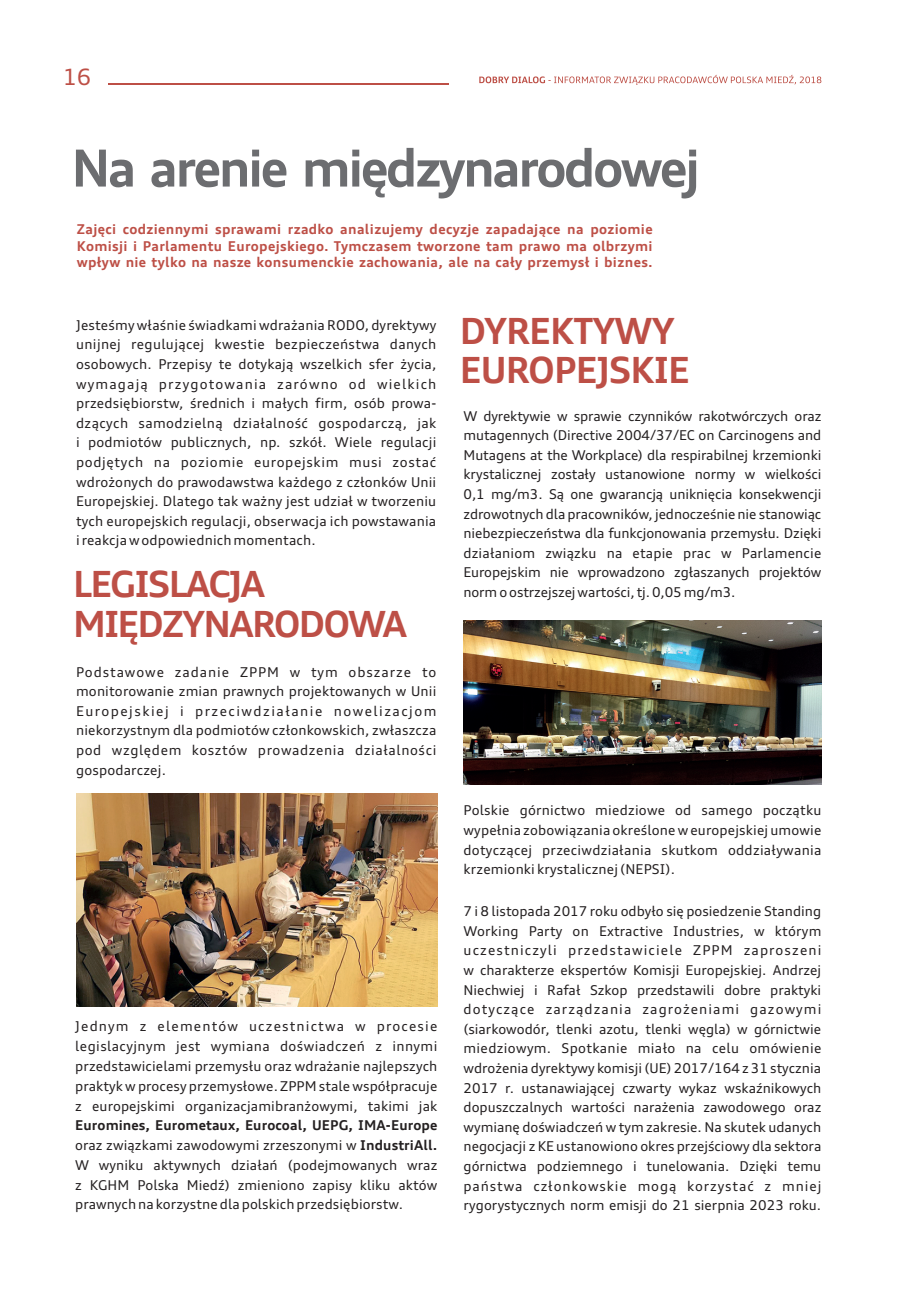
<style>
.page{position:relative;width:919px;height:1289px;background:#fff}
.page>*{position:absolute;margin:0;border:0;box-sizing:border-box;transform-origin:0 0}
.t1{font:700 51px "Audi Type";letter-spacing:-.05em;color:#6c6d70}
.t2{font:700 36px "Audi Type";letter-spacing:-.05em;color:#bd4f46}
.t3{font:700 36px/39.6px "Audi Type";letter-spacing:-.025em;color:#bd4f46}
.t4{font:22.5px "Audi Type";color:#bd4f46}
.t5{font:13.5px/19.6px "Audi Type";letter-spacing:.01em;color:#231f20;text-align:justify}
.t6{font:700 13.5px/16.5px "Audi Type";letter-spacing:.025em;color:#bd4f46;text-align:justify}
.s1{font-weight:700}
</style>
<div class="page">
<svg style="left:479px;top:75px;width:342px;height:10px"></svg>
<hr style="left:108px;top:83px;width:340px;height:2px;background:#bd4f46">
<img style="left:463px;top:621px;width:358px;height:163px">
<img style="left:76px;top:793px;width:361px;height:213px">
<h3 class="t4" style="left:63px;top:68px;width:30px">16</h3>
<h1 class="t1" style="left:71px;top:148px;width:630px">Na arenie miêdzynarodowej</h1>
<p class="t6" style="left:77px;top:222px;width:577px">Zajêci codziennymi sprawami rzadko analizujemy decyzje zapadaj¹ce na poziomie Komisji i Parlamentu Europejskiego. Tymczasem tworzone tam prawo ma olbrzymi wp³yw nie tylko na nasze konsumenckie zachowania, ale na ca³y przemys³ i biznes.</p>
<p class="t5" style="left:76px;top:316px;width:362px">Jesteœmy w³aœnie œwiadkami wdra¿ania RODO, dyrektywy unijnej reguluj¹cej kwestie bezpieczeñstwa danych osobowych. Przepisy te dotykaj¹ wszelkich sfer ¿ycia, wymagaj¹ przygotowania zarówno od wielkich przedsiêbiorstw, œrednich i ma³ych firm, osób prowa&shy;dz¹cych samodzieln¹ dzia³alnoœæ gospodarcz¹, jak i podmiotów publicznych, np. szkó³. Wiele regulacji podjêtych na poziomie europejskim musi zostaæ wdro¿onych do prawodawstwa ka¿dego z cz³onków Unii Europejskiej. Dlatego tak wa¿ny jest udzia³ w tworzeniu tych europejskich regulacji, obserwacja ich powstawania i reakcja w odpowiednich momentach.</p>
<h2 class="t2" style="left:73px;top:569px;width:194px">LEGISLACJA</h2>
<h2 class="t2" style="left:73px;top:609px;width:336px">MIÊDZYNARODOWA</h2>
<p class="t5" style="left:76px;top:663px;width:362px">Podstawowe zadanie ZPPM w tym obszarze to monitorowanie zmian prawnych projektowanych w Unii Europejskiej i przeciwdzia³anie nowelizacjom niekorzystnym dla podmiotów cz³onkowskich, zw³aszcza pod wzglêdem kosztów prowadzenia dzia³alnoœci gospodarczej.</p>
<p class="t5" style="left:75px;top:1018px;width:363px">Jednym z elementów uczestnictwa w procesie legislacyjnym jest wymiana doœwiadczeñ z innymi przedstawicielami przemys³u oraz wdra¿anie najlepszych praktyk w procesy przemys³owe. ZPPM stale wspó³pracuje z europejskimi organizacjamibranýowymi, takimi jak</p>
<p class="t5" style="left:75px;top:1116px;width:363px"><span class="s1">Euromines, Eurometaux, Eurocoal, UEPG, IMA-Europe </span>oraz zwi¹zkami zawodowymi zrzeszonymi w <span class="s1">IndustriAll.<br></span>W wyniku aktywnych dzia³añ (podejmowanych wraz z KGHM Polska MiedŸ) zmieniono zapisy kliku aktów prawnych na korzystne dla polskich przedsiêbiorstw.</p>
<h2 class="t3" style="left:460px;top:314px;width:232px">DYREKTYWY<br>EUROPEJSKIE</h2>
<p class="t5" style="left:463px;top:407px;width:359px">W dyrektywie w sprawie czynników rakotwórczych oraz mutagennych (Directive 2004/37/EC on Carcinogens and Mutagens at the Workplace) dla respirabilnej krzemionki krystalicznej zosta³y ustanowione normy w wielkoœci 0,1 mg/m3. S¹ one gwarancj¹ unikniêcia konsekwencji zdrowotnych dla pracowników, jednoczeœnie nie stanowi¹c niebezpieczeñstwa dla funkcjonowania przemys³u. Dziêki dzia³aniom zwi¹zku na etapie prac w Parlamencie Europejskim nie wprowadzono zg³aszanych projektów</p>
<p class="t5" style="left:463px;top:583px;width:273px">norm o ostrzejszej wartoœci, tj. 0,05 mg/m3.</p>
<p class="t5" style="left:463px;top:802px;width:359px">Polskie górnictwo miedziowe od samego pocz¹tku wype³nia zobowi¹zania okreœlone w europejskiej umowie dotycz¹cej przeciwdzia³ania skutkom oddzia³ywania krzemionki krystalicznej (NEPSI).</p>
<p class="t5" style="left:463px;top:902px;width:359px">7 i 8 listopada 2017 roku odby³o siê posiedzenie Standing Working Party on Extractive Industries, w którym uczestniczyli przedstawiciele ZPPM zaproszeni w charakterze ekspertów Komisji Europejskiej. Andrzej Niechwiej i Rafa³ Szkop przedstawili dobre praktyki dotycz¹ce zarz¹dzania zagro¿eniami gazowymi (siarkowodór, tlenki azotu, tlenki wêgla) w górnictwie miedziowym. Spotkanie mia³o na celu omówienie wdro¿enia dyrektywy komisji (UE) 2017/164 z 31 stycznia 2017 r. ustanawiaj¹cej czwarty wykaz wskaŸnikowych dopuszczalnych wartoœci nara¿enia zawodowego oraz wymianê doœwiadczeñ w tym zakresie. Na skutek udanych negocjacji z KE ustanowiono okres przejœciowy dla sektora górnictwa podziemnego i tunelowania. Dziêki temu pañstwa cz³onkowskie mog¹ korzystaæ z mniej rygorystycznych norm emisji do 21 sierpnia 2023 roku.</p>
</div>
